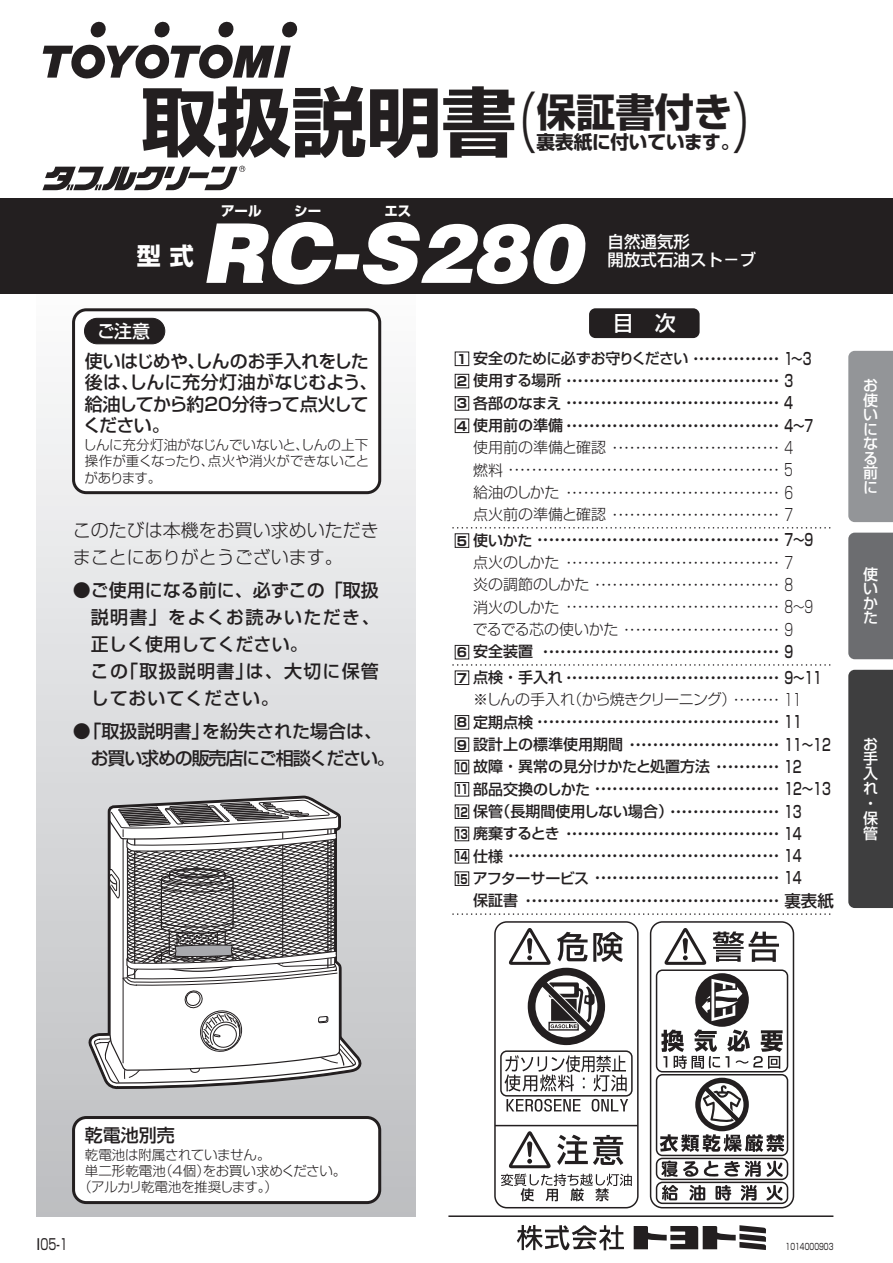
<style>
.page{position:relative;width:893px;height:1263px;background:#fff}
.page>*{position:absolute;margin:0;border:0;box-sizing:border-box;transform-origin:0 0}
.t1{font:italic 900 82.5px "Helvetica";color:#fff}
.t2{font:700 75px "Shin Go Pro";color:#231f20}
.t3{font:700 39.3px "Shin Go Pro";color:#231f20}
.t4{font:700 24px "Shin Go Pro";color:#fff}
.t5{font:500 21px "Shin Go Pro";color:#fff}
.t6{font:700 18.6px "Shin Go Pro";color:#231f20}
.t7{font:500 18px/27px "Shin Go Pro";letter-spacing:.05em;color:#231f20}
.t8{font:500 18px/21.6px "Shin Go Pro";letter-spacing:-.02em;color:#231f20}
.t9{font:500 18px/27px "Shin Go Pro";letter-spacing:-.065em;color:#231f20}
.t10{font:300 18px/27px "Shin Go Pro";color:#231f20}
.t11{font:500 18px "Shin Go Pro";color:#231f20}
.t12{font:500 18px "Shin Go Pro";color:#fff}
.t13{font:300 16.5px/22.4px "Shin Go Pro";color:#231f20}
.t14{font:500 16.5px "Shin Go Pro";letter-spacing:-.06em;color:#231f20}
.t15{font:500 16.5px "Shin Go Pro";color:#fff}
.t16{font:500 15px "Shin Go Pro";color:#231f20}
.t17{font:300 15px "Shin Go Pro";letter-spacing:-.045em;color:#231f20}
.t18{font:500 15px/14.5px "Shin Go Pro";color:#fff;text-align:justify}
.t19{font:15px "Shin Go Pro";color:#231f20}
.t20{font:300 13.5px/16.2px "Shin Go Pro";letter-spacing:-.015em;color:#231f20;text-align:justify}
.t21{font:300 13.5px "Shin Go Pro";letter-spacing:-.04em;color:#231f20}
.t22{font:700 13.5px "Shin Go Pro";color:#fff}
.t23{font:700 12.6px/22.4px "Shin Go Pro";letter-spacing:-.32em;color:#231f20}
.t24{font:9px "Shin Go Pro";color:#231f20;scale:.7 1}
.s1{font-weight:400;font-size:64.95px}
.s2{font-weight:300}
.s3{font-weight:500;font-size:15px}
.s4{font-weight:500}
.s5{font-size:15px}
.s6{font-size:16.5px}
</style>
<div class="page">
<div style="left:37px;top:293px;width:378px;height:923px;background:linear-gradient(to bottom,#fafafb,#bcbdc0)"></div>
<div style="left:0;top:198px;width:893px;height:95px;background:#231f20"></div>
<hr style="left:448px;top:1215px;width:385px;height:2px;background:#231f20">
<div style="left:74px;top:1117px;width:306px;height:85px;background:#fff;border-radius:13px"></div>
<div style="left:72px;top:1116px;width:309px;height:88px;border:3px solid #231f20;border-radius:13px"></div>
<div style="left:74px;top:310px;width:306px;height:183px;background:#fff;border-radius:13px"></div>
<div style="left:72px;top:308px;width:309px;height:186px;border:3px solid #231f20;border-radius:13px"></div>
<div style="left:85px;top:318px;width:80px;height:26px;background:#231f20;border-radius:13px"></div>
<div style="left:84px;top:318px;width:81px;height:26px;border:1px solid #231f20;border-radius:13px"></div>
<svg style="left:504px;top:1055px;width:123px;height:36px"></svg>
<svg style="left:506px;top:1099px;width:75px;height:12px"></svg>
<svg style="left:592px;top:1099px;width:36px;height:12px"></svg>
<svg style="left:509px;top:928px;width:114px;height:117px"></svg>
<div style="left:494px;top:921px;width:145px;height:287px;border:2px solid #231f20;border-radius:12px"></div>
<hr style="left:495px;top:1125px;width:143px;height:1px;background:#231f20">
<svg style="left:501px;top:1131px;width:131px;height:70px"></svg>
<div style="left:500px;top:1050px;width:133px;height:46px;border:2px solid #231f20;border-radius:6px"></div>
<div style="left:650px;top:921px;width:144px;height:287px;border:2px solid #231f20;border-radius:12px"></div>
<svg style="left:664px;top:928px;width:43px;height:37px"></svg>
<svg style="left:713px;top:931px;width:66px;height:31px"></svg>
<svg style="left:662px;top:1185px;width:16px;height:16px"></svg>
<svg style="left:689px;top:1185px;width:16px;height:16px"></svg>
<svg style="left:715px;top:1185px;width:17px;height:16px"></svg>
<svg style="left:740px;top:1185px;width:17px;height:16px"></svg>
<svg style="left:766px;top:1185px;width:17px;height:16px"></svg>
<svg style="left:661px;top:1161px;width:122px;height:16px"></svg>
<div style="left:656px;top:1074px;width:132px;height:82px;border:2px solid #231f20;border-radius:6px"></div>
<div style="left:656px;top:969px;width:132px;height:103px;border:2px solid #231f20;border-radius:6px"></div>
<div style="left:656px;top:1181px;width:132px;height:23px;border:2px solid #231f20;border-radius:6px"></div>
<div style="left:656px;top:1158px;width:132px;height:22px;border:2px solid #231f20;border-radius:6px"></div>
<svg style="left:660px;top:1078px;width:124px;height:74px"></svg>
<svg style="left:661px;top:973px;width:122px;height:96px"></svg>
<svg style="left:42px;top:166px;width:203px;height:24px"></svg>
<svg style="left:75px;top:798px;width:286px;height:290px"></svg>
<div style="left:589px;top:308px;width:111px;height:30px;background:#231f20;border-radius:6px"></div>
<svg style="left:453px;top:527px;width:378px;height:2px"></svg>
<svg style="left:453px;top:664px;width:378px;height:2px"></svg>
<svg style="left:453px;top:913px;width:378px;height:2px"></svg>
<div style="left:455px;top:352px;width:14px;height:14px;border:1px solid #231f20"></div>
<div style="left:455px;top:374px;width:14px;height:14px;border:1px solid #231f20"></div>
<div style="left:455px;top:396px;width:14px;height:15px;border:1px solid #231f20"></div>
<div style="left:455px;top:419px;width:14px;height:14px;border:1px solid #231f20"></div>
<div style="left:455px;top:533px;width:14px;height:15px;border:1px solid #231f20"></div>
<div style="left:455px;top:645px;width:14px;height:14px;border:1px solid #231f20"></div>
<div style="left:455px;top:670px;width:14px;height:15px;border:1px solid #231f20"></div>
<div style="left:455px;top:715px;width:14px;height:14px;border:1px solid #231f20"></div>
<div style="left:455px;top:737px;width:14px;height:15px;border:1px solid #231f20"></div>
<div style="left:455px;top:782px;width:14px;height:14px;border:1px solid #231f20"></div>
<div style="left:455px;top:804px;width:14px;height:15px;border:1px solid #231f20"></div>
<div style="left:455px;top:849px;width:14px;height:14px;border:1px solid #231f20"></div>
<div style="left:455px;top:871px;width:14px;height:15px;border:1px solid #231f20"></div>
<div style="left:848px;top:351px;width:45px;height:171px;background:#939598"></div>
<div style="left:848px;top:533px;width:45px;height:126px;background:#6c6d70"></div>
<div style="left:848px;top:670px;width:45px;height:238px;background:#3e3e3f"></div>
<svg style="left:43px;top:21px;width:255px;height:58px"></svg>
<svg style="left:634px;top:1225px;width:132px;height:25px"></svg>
<svg style="left:517px;top:1225px;width:107px;height:25px"></svg>
<h2 class="t2" style="left:141px;top:63px;width:397px">取扱説明書<span class="s1">（</span></h2>
<h3 class="t3" style="left:537px;top:80px;width:236px">保証書付き<span class="s1">）</span></h3>
<p class="t6" style="left:537px;top:127px;width:204px">裏表紙に付いています。</p>
<h3 class="t4" style="left:137px;top:237px;width:59px">型式</h3>
<p class="t22" style="left:221px;top:200px;width:42px">アール</p>
<p class="t22" style="left:294px;top:200px;width:28px">シー</p>
<p class="t22" style="left:384px;top:200px;width:28px">エス</p>
<h1 class="t1" style="left:201px;top:199px;width:382px">RC-S280</h1>
<p class="t12" style="left:97px;top:316px;width:54px">ご注意</p>
<p class="t15" style="left:608px;top:228px;width:84px">自然通気形</p>
<p class="t15" style="left:608px;top:246px;width:150px">開放式石油スト－ブ</p>
<p class="t5" style="left:613px;top:306px;width:64px">目　次</p>
<p class="t8" style="left:83px;top:348px;width:296px">使いはじめや、しんのお手入れをした後は、しんに充分灯油がなじむよう、給油してから約20分待って点火してください。</p>
<p class="t20" style="left:83px;top:435px;width:288px">しんに充分灯油がなじんでいないと、しんの上下操作が重くなったり、点火や消火ができないことがあります。</p>
<p class="t10" style="left:73px;top:514px;width:307px">このたびは本機をお買い求めいただきまことにありがとうございます。</p>
<p class="t7" style="left:91px;top:574px;width:290px;text-indent:-18px">●ご使用になる前に、必ずこの「取扱説明書」をよくお読みいただき、正しく使用してください。<br>この「取扱説明書」は、大切に保管しておいてください。</p>
<p class="t9" style="left:91px;top:715px;width:306px;text-indent:-18px"><span class="s2">●</span>「取扱説明書」を紛失された場合は、お買い求めの販売店にご相談ください。</p>
<p class="t13" style="left:473px;top:345px;width:342px"><span class="s3">安全のために必ずお守りください</span><span class="s4">･･･････････････ １～3</span><span class="s3">使用する場所</span><span class="s4">･････････････････････････････････････ 3<br></span><span class="s3">各部のなまえ</span><span class="s4">･････････････････････････････････････ ４</span><span class="s3">使用前の準備</span><span class="s4">･････････････････････････････････････ 4～7</span><span class="s5">使用前の準備と確認</span>･････････････････････････････ 4<br><span class="s5">燃料</span>･･･････････････････････････････････････････････ ５<span class="s5">給油のしかた</span>･････････････････････････････････････ 6<br><span class="s5">点火前の準備と確認</span>･････････････････････････････ 7</p>
<p class="t14" style="left:473px;top:527px;width:342px"><span class="s5">使いかた</span>･･････････････････････････････････････････ 7～9</p>
<p class="t13" style="left:473px;top:549px;width:322px"><span class="s5">点火のしかた</span>･････････････････････････････････････ 7</p>
<p class="t13" style="left:473px;top:572px;width:322px"><span class="s5">炎の調節のしかた</span>････････････････････････････････ 8</p>
<p class="t13" style="left:473px;top:594px;width:342px"><span class="s5">消火のしかた</span>･････････････････････････････････････ 8～9</p>
<p class="t13" style="left:473px;top:616px;width:322px"><span class="s5">でるでる芯の使いかた</span>･･･････････････････････････ 9</p>
<p class="t14" style="left:542px;top:638px;width:253px">･････････････････････････････････････････ 9</p>
<p class="t14" style="left:473px;top:664px;width:350px"><span class="s5">点検・手入れ</span>･････････････････････････････････････ 9～１1</p>
<p class="t13" style="left:732px;top:686px;width:71px">････････ １1</p>
<p class="t14" style="left:473px;top:708px;width:330px"><span class="s5">定期点検</span>･･････････････････････････････････････････ １1</p>
<p class="t14" style="left:473px;top:731px;width:359px"><span class="s5">設計上の標準使用期間</span>･･････････････････････････ 11～12</p>
<p class="t16" style="left:473px;top:754px;width:332px">故障・異常の見分けかたと処置方法<span class="s6">･･･････････ １２</span></p>
<p class="t14" style="left:473px;top:775px;width:359px"><span class="s5">部品交換のしかた</span>････････････････････････････････ 12～13</p>
<p class="t14" style="left:669px;top:798px;width:136px">･･･････････････････ １３</p>
<p class="t14" style="left:473px;top:820px;width:332px"><span class="s5">廃棄するとき</span>･････････････････････････････････････ １４</p>
<p class="t14" style="left:473px;top:842px;width:332px"><span class="s5">仕様</span>･･･････････････････････････････････････････････ １４</p>
<p class="t14" style="left:473px;top:865px;width:332px"><span class="s5">アフターサービス</span>････････････････････････････････ １４</p>
<p class="t14" style="left:473px;top:887px;width:362px"><span class="s5">保証書</span>････････････････････････････････････････････ 裏表紙</p>
<p class="t23" style="left:457px;top:346px;width:12px;text-align:justify">1<br>2<br>3<br>4</p>
<p class="t23" style="left:457px;top:528px;width:12px">5</p>
<p class="t16" style="left:473px;top:639px;width:61px">安全装置</p>
<p class="t17" style="left:473px;top:687px;width:265px">※しんの手入れ（から焼きクリーニング）</p>
<p class="t23" style="left:457px;top:638px;width:12px;line-height:25.5px">6<br>7</p>
<p class="t23" style="left:454px;top:710px;width:17px">8<br>9<br>１０<br>１１<br>１２<br>１３<br>１４<br>１5</p>
<p class="t16" style="left:473px;top:799px;width:202px">保管（長期間使用しない場合）</p>
<p class="t18" style="left:863px;top:377px;width:16px">お使いになる前に</p>
<p class="t18" style="left:863px;top:565px;width:16px">使いかた</p>
<p class="t18" style="left:863px;top:735px;width:16px;line-height:15px;text-align:left">お手入れ・保管</p>
<p class="t11" style="left:85px;top:1120px;width:91px">乾電池別売</p>
<p class="t20" style="left:85px;top:1144px;width:187px">乾電池は附属されていません。</p>
<p class="t20" style="left:85px;top:1161px;width:263px">単二形乾電池（4個）をお買い求めください。</p>
<p class="t21" style="left:78px;top:1176px;width:201px">（アルカリ乾電池を推奨します。）</p>
<p class="t19" style="left:37px;top:1232px;width:33px">I05-1</p>
<p class="t24" style="left:786px;top:1239px;width:70px">1014000903</p>
</div>
